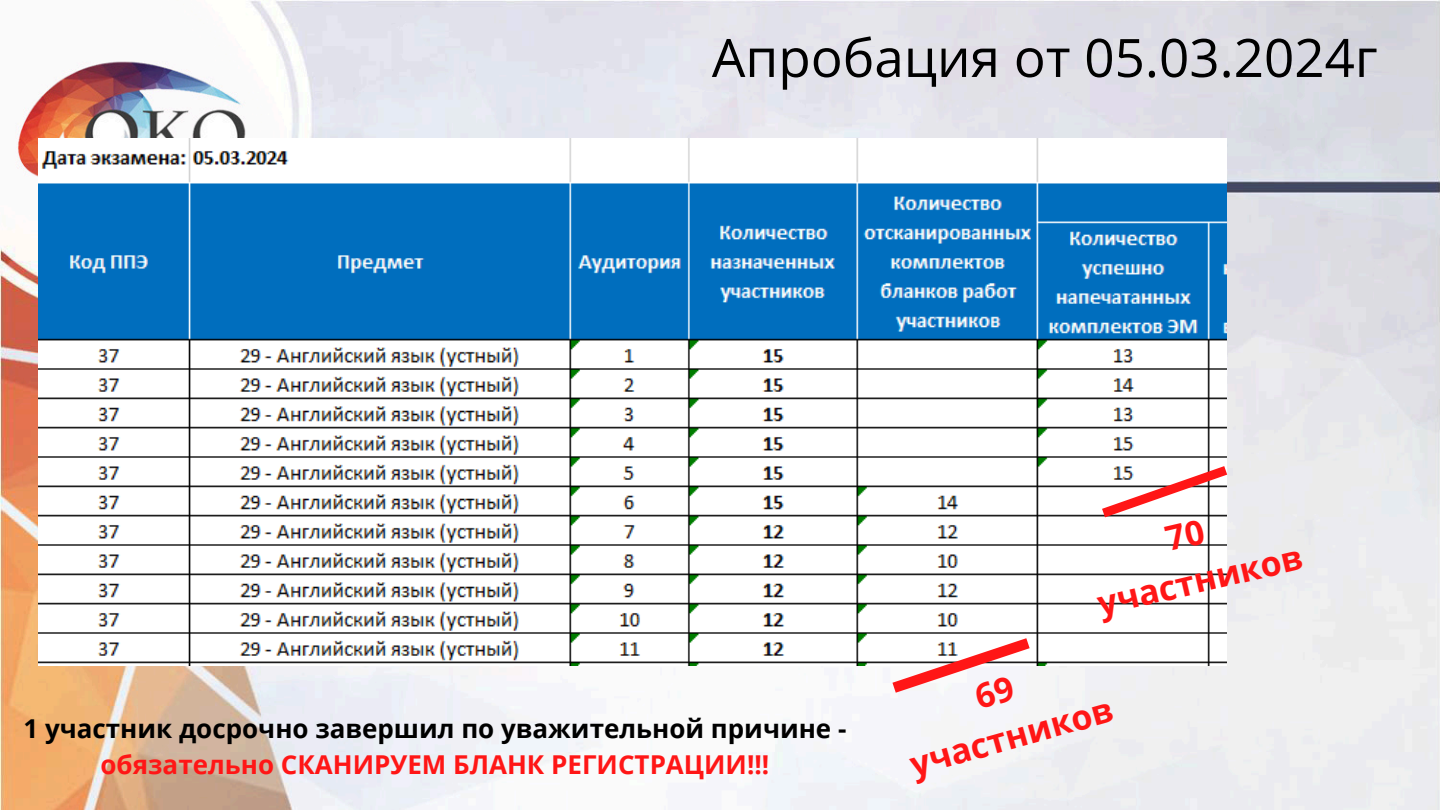
<style>
.page{position:relative;width:1440px;height:810px;background:#fff}
.page>*{position:absolute;margin:0;border:0;box-sizing:border-box;transform-origin:0 0}
.t1{font:53px "Open Sans";color:#000}
.t2{font:700 34px/47.3px "Open Sans";color:#ff1616;text-align:center}
.t3{font:700 26px/36px "Open Sans";color:#000;text-align:center}
.s1{color:#ff1616}
</style>
<div class="page">
<img style="left:0;top:0;width:1440px;height:810px">
<img style="left:39px;top:139px;width:1188px;height:526px">
<svg style="left:881px;top:630px;width:160px;height:71px"></svg>
<svg style="left:1092px;top:459px;width:145px;height:66px"></svg>
<h1 class="t1" style="left:712px;top:20px;width:667px">Апробация от 05.03.2024г</h1>
<h2 class="t3" style="left:23px;top:710px;width:825px">1 участник досрочно завершил по уважительной причине - <span class="s1">обязательно СКАНИРУЕМ БЛАНК РЕГИСТРАЦИИ!!!</span></h2>
<p class="t2" style="left:1082px;top:534px;width:211px;rotate:-13deg">70 участников</p>
<p class="t2" style="left:891px;top:696px;width:211px;rotate:-16deg">69 участников</p>
</div>
